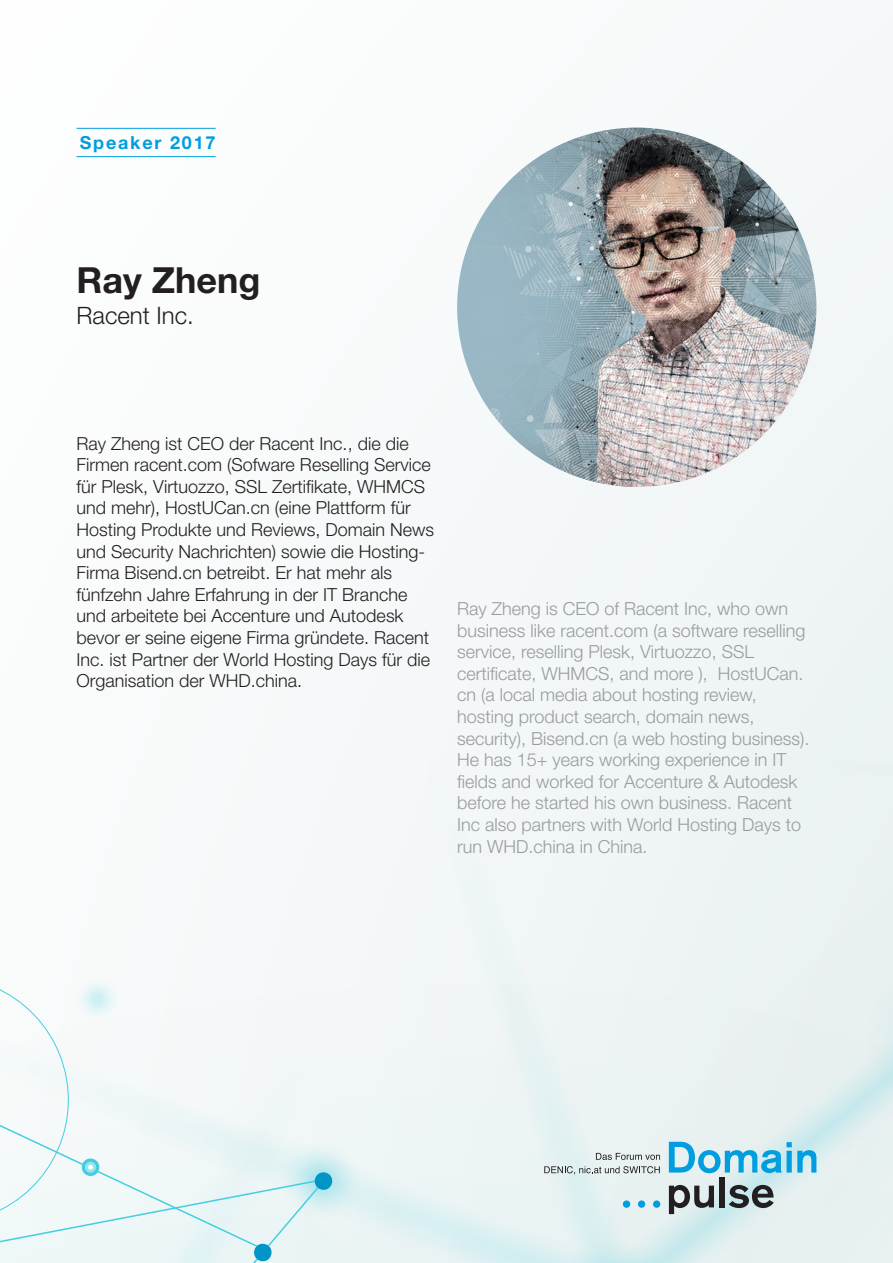
<style>
.page{position:relative;width:893px;height:1263px;background:#f9fbfb}
.page>*{position:absolute;margin:0;border:0;box-sizing:border-box;transform-origin:0 0}
.t1{font:700 36px "Helvetica Neue LT Pro";color:#231f20}
.t2{font:300 24px "Helvetica Neue LT Std";color:#231f20}
.t3{font:300 18px/21.6px "Helvetica Neue LT Std";color:#231f20}
.t4{font:300 18px/21.6px "Helvetica Neue LT Std";color:#9a9b9d}
.t5{font:700 18px "Helvetica Neue LT Pro";letter-spacing:.1em;color:#009ee0}
</style>
<div class="page">
<svg style="left:361px;top:1100px;width:46px;height:163px;fill:#ebf4f5"></svg>
<svg style="left:407px;top:1100px;width:15px;height:163px;fill:#edf5f5"></svg>
<div style="left:422px;top:327px;width:471px;height:936px;background:#eff5f5"></div>
<svg style="left:557px;top:1237px;width:115px;height:26px;background:#d7edef"></svg>
<div style="left:742px;top:752px;width:151px;height:365px;background:#ebf1f1"></div>
<svg style="left:0;top:983px;width:361px;height:280px"></svg>
<svg style="left:669px;top:1142px;width:147px;height:31px;background:#82cce8"></svg>
<svg style="left:669px;top:1185px;width:45px;height:29px"></svg>
<div style="left:720px;top:1177px;width:5px;height:30px;background:#231f20"></div>
<svg style="left:729px;top:1185px;width:45px;height:23px"></svg>
<div style="left:623px;top:1200px;width:7px;height:8px;background:#009ee0;border-radius:50%"></div>
<div style="left:638px;top:1200px;width:7px;height:8px;background:#009ee0;border-radius:50%"></div>
<div style="left:653px;top:1200px;width:7px;height:8px;background:#009ee0;border-radius:50%"></div>
<svg style="left:596px;top:1153px;width:64px;height:7px"></svg>
<svg style="left:544px;top:1166px;width:116px;height:8px"></svg>
<hr style="left:77px;top:156px;width:139px;height:1px;background:#009ee0">
<hr style="left:77px;top:128px;width:139px;height:1px;background:#009ee0">
<img style="left:457px;top:128px;width:359px;height:359px;border-radius:180px">
<p class="t5" style="left:80px;top:131px;width:137px">Speaker 2017</p>
<p class="t1" style="left:77px;top:257px;width:186px">Ray Zheng</p>
<p class="t2" style="left:77px;top:301px;width:119px">Racent Inc.</p>
<p class="t3" style="left:77px;top:432px;width:359px">Ray Zheng ist CEO der Racent Inc., die die Firmen racent.com (Sofware Reselling Service für Plesk, Virtuozzo, SSL Zertifikate, WHMCS und mehr), HostUCan.cn (eine Plattform für Hosting Produkte und Reviews, Domain News und Security Nachrichten) sowie die Hosting-Firma Bisend.cn betreibt. Er hat mehr als fünfzehn Jahre Erfahrung in der IT Branche und arbeitete bei Accenture und Autodesk bevor er seine eigene Firma gründete. Racent Inc. ist Partner der World Hosting Days für die Organisation der WHD.china.</p>
<p class="t4" style="left:457px;top:597px;width:354px">Ray Zheng is CEO of Racent Inc, who own business like racent.com (a software reselling service, reselling Plesk, Virtuozzo, SSL certificate, WHMCS, and more ), HostUCan. cn (a local media about hosting review, hosting product search, domain news, security), Bisend.cn (a web hosting business).<br>He has 15+ years working experience in IT fields and worked for Accenture &amp; Autodesk before he started his own business. Racent Inc also partners with World Hosting Days to run WHD.china in China.</p>
</div>
